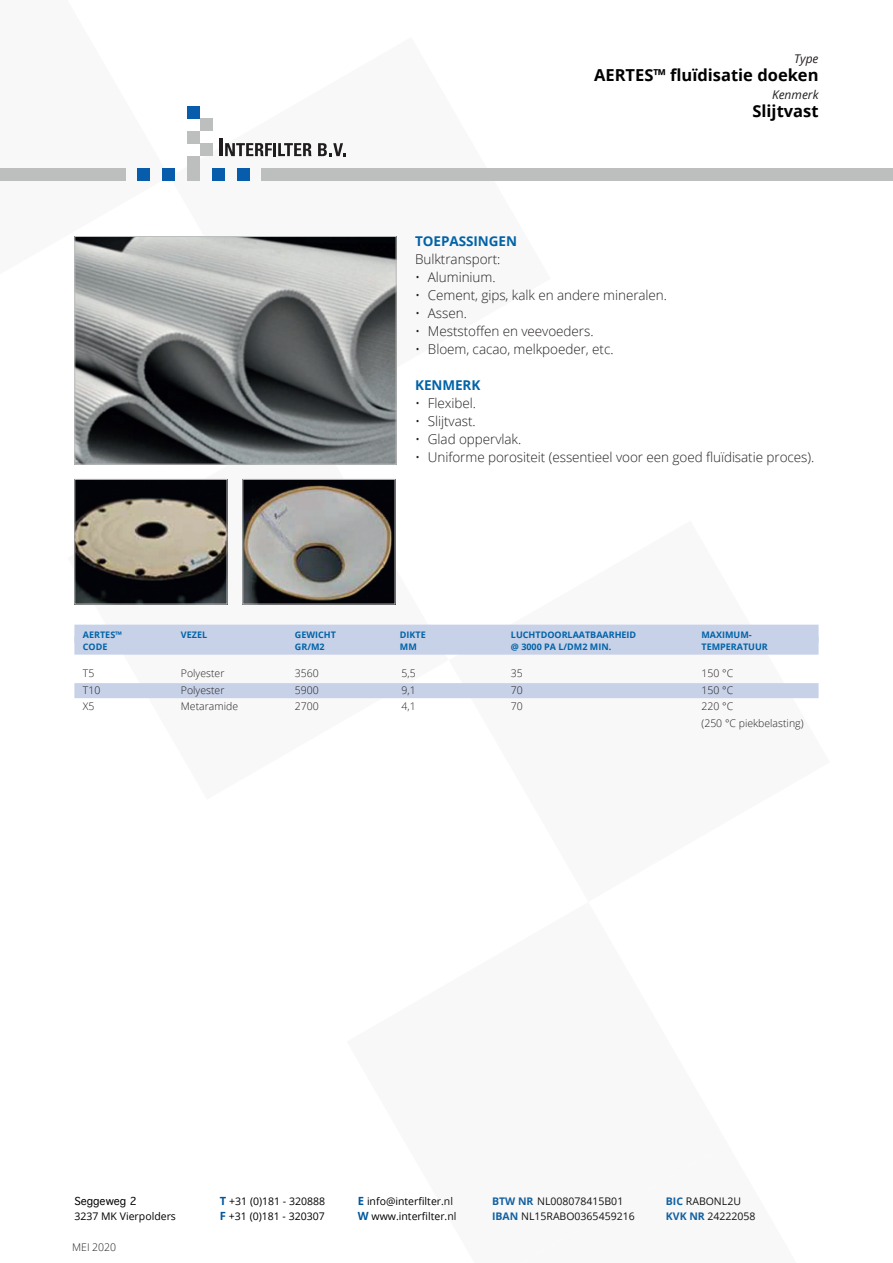
<style>
.page{position:relative;width:893px;height:1263px;background:#fff}
.page>*{position:absolute;margin:0;border:0;box-sizing:border-box;transform-origin:0 0}
.t1{font:700 16.5px "Open Sans";color:#000}
.t2{font:300 13.5px "Open Sans";letter-spacing:-.005em;color:#231f20}
.t3{font:700 13.5px "Open Sans";letter-spacing:-.005em;color:#0163a7}
.t4{font:italic 12px "Open Sans";color:#231f20}
.t5{font:10.5px "Open Sans";color:#000}
.t6{font:300 10.5px "Open Sans";color:#231f20}
.t7{font:10.5px "Geneva";color:#000}
.t8{font:700 9px "Open Sans";color:#0163a7}
.s1{font-weight:700;font-size:11.25px;color:#01579f}
.s2{font-weight:700;color:#01579f}
</style>
<div class="page">
<svg style="left:74px;top:418px;width:375px;height:281px"></svg>
<svg style="left:449px;top:624px;width:370px;height:75px"></svg>
<hr style="left:219px;top:139px;width:3px;height:17px;background:#201d1e">
<svg style="left:225px;top:143px;width:86px;height:13px"></svg>
<div style="left:187px;top:106px;width:13px;height:13px;background:#075dac"></div>
<div style="left:200px;top:119px;width:12px;height:12px;background:#bdbebe"></div>
<div style="left:187px;top:131px;width:13px;height:13px;background:#bdbebe"></div>
<div style="left:200px;top:144px;width:12px;height:12px;background:#bdbebe"></div>
<div style="left:187px;top:156px;width:13px;height:13px;background:#bdbebe"></div>
<div style="left:187px;top:169px;width:13px;height:12px;background:#bdbebe"></div>
<div style="left:212px;top:169px;width:13px;height:12px;background:#075dac"></div>
<div style="left:237px;top:169px;width:13px;height:12px;background:#075dac"></div>
<div style="left:138px;top:169px;width:12px;height:12px;background:#075dac"></div>
<div style="left:162px;top:169px;width:13px;height:12px;background:#075dac"></div>
<svg style="left:318px;top:143px;width:28px;height:13px"></svg>
<div style="left:262px;top:168px;width:631px;height:13px;background:#bdbebe"></div>
<div style="left:0;top:168px;width:126px;height:13px;background:#bdbebe"></div>
<div style="left:74px;top:625px;width:745px;height:18px;background:#c7d1e8"></div>
<div style="left:74px;top:637px;width:745px;height:18px;background:#c7d1e8"></div>
<div style="left:74px;top:683px;width:745px;height:15px;background:#c7d1e8"></div>
<img style="left:76px;top:238px;width:318px;height:225px">
<div style="left:74px;top:236px;width:322px;height:229px;border:1px solid #bdbebe"></div>
<img style="left:76px;top:481px;width:149px;height:121px">
<div style="left:74px;top:479px;width:153px;height:125px;border:1px solid #bdbebe"></div>
<img style="left:244px;top:481px;width:149px;height:121px">
<div style="left:242px;top:479px;width:153px;height:125px;border:1px solid #bdbebe"></div>
<p class="t4" style="left:794px;top:50px;width:26px">Type</p>
<p class="t1" style="left:594px;top:63px;width:226px">AERTES™ fluïdisatie doeken</p>
<p class="t4" style="left:772px;top:86px;width:48px">Kenmerk</p>
<p class="t1" style="left:752px;top:99px;width:68px">Slijtvast</p>
<p class="t3" style="left:415px;top:232px;width:103px">TOEPASSINGEN</p>
<p class="t2" style="left:415px;top:250px;width:87px">Bulktransport:</p>
<p class="t2" style="left:415px;top:268px;width:82px">• Aluminium.</p>
<p class="t2" style="left:415px;top:286px;width:253px">• Cement, gips, kalk en andere mineralen.</p>
<p class="t2" style="left:415px;top:304px;width:53px">• Assen.</p>
<p class="t2" style="left:415px;top:322px;width:180px">• Meststoffen en veevoeders.</p>
<p class="t2" style="left:415px;top:340px;width:200px">• Bloem, cacao, melkpoeder, etc.</p>
<p class="t3" style="left:415px;top:376px;width:67px">KENMERK</p>
<p class="t2" style="left:415px;top:394px;width:62px">• Flexibel.</p>
<p class="t2" style="left:415px;top:412px;width:62px">• Slijtvast.</p>
<p class="t2" style="left:415px;top:430px;width:108px">• Glad oppervlak.</p>
<p class="t2" style="left:415px;top:448px;width:401px">• Uniforme porositeit (essentieel voor een goed fluïdisatie proces).</p>
<p class="t8" style="left:83px;top:629px;width:41px">AERTES™</p>
<p class="t8" style="left:181px;top:629px;width:28px">VEZEL</p>
<p class="t8" style="left:295px;top:629px;width:43px">GEWICHT</p>
<p class="t8" style="left:400px;top:629px;width:27px">DIKTE</p>
<p class="t8" style="left:511px;top:629px;width:127px">LUCHTDOORLAATBAARHEID</p>
<p class="t8" style="left:701px;top:629px;width:52px">MAXIMUM-</p>
<p class="t8" style="left:83px;top:641px;width:26px">CODE</p>
<p class="t8" style="left:295px;top:641px;width:31px">GR/M2</p>
<p class="t8" style="left:400px;top:641px;width:18px">MM</p>
<p class="t8" style="left:511px;top:641px;width:102px">@ 3000 PA L/DM2 MIN.</p>
<p class="t8" style="left:701px;top:641px;width:68px">TEMPERATUUR</p>
<p class="t6" style="left:83px;top:666px;width:13px">T5</p>
<p class="t6" style="left:181px;top:666px;width:45px">Polyester</p>
<p class="t6" style="left:295px;top:666px;width:25px">3560</p>
<p class="t6" style="left:401px;top:666px;width:16px">5,5</p>
<p class="t6" style="left:511px;top:666px;width:13px">35</p>
<p class="t6" style="left:701px;top:666px;width:33px">150 °C</p>
<p class="t6" style="left:83px;top:683px;width:19px">T10</p>
<p class="t6" style="left:181px;top:683px;width:45px">Polyester</p>
<p class="t6" style="left:295px;top:683px;width:25px">5900</p>
<p class="t6" style="left:401px;top:683px;width:16px">9,1</p>
<p class="t6" style="left:511px;top:683px;width:13px">70</p>
<p class="t6" style="left:701px;top:683px;width:33px">150 °C</p>
<p class="t6" style="left:83px;top:699px;width:13px">X5</p>
<p class="t6" style="left:181px;top:699px;width:59px">Metaramide</p>
<p class="t6" style="left:295px;top:699px;width:25px">2700</p>
<p class="t6" style="left:401px;top:699px;width:16px">4,1</p>
<p class="t6" style="left:511px;top:699px;width:13px">70</p>
<p class="t6" style="left:701px;top:699px;width:33px">220 °C</p>
<p class="t6" style="left:701px;top:716px;width:104px">(250 °C piekbelasting)</p>
<p class="t7" style="left:74px;top:1195px;width:64px">Seggeweg 2</p>
<p class="t5" style="left:74px;top:1209px;width:103px">3237 MK Vierpolders</p>
<p class="t6" style="left:72px;top:1240px;width:45px">MEI 2020</p>
<p class="t5" style="left:220px;top:1194px;width:107px"><span class="s1">T</span> +31 (0)181 - 320888</p>
<p class="t5" style="left:220px;top:1209px;width:106px"><span class="s1">F</span> +31 (0)181 - 320307</p>
<p class="t5" style="left:358px;top:1194px;width:97px"><span class="s1">E</span> info@interfilter.nl</p>
<p class="t5" style="left:358px;top:1209px;width:100px"><span class="s1">W</span> www.interfilter.nl</p>
<p class="t5" style="left:492px;top:1194px;width:133px"><span class="s2">BTW NR</span> NL008078415B01</p>
<p class="t5" style="left:492px;top:1209px;width:144px"><span class="s2">IBAN</span> NL15RABO0365459216</p>
<p class="t5" style="left:666px;top:1194px;width:77px"><span class="s2">BIC</span> RABONL2U</p>
<p class="t5" style="left:666px;top:1209px;width:91px"><span class="s2">KVK NR</span> 24222058</p>
</div>
